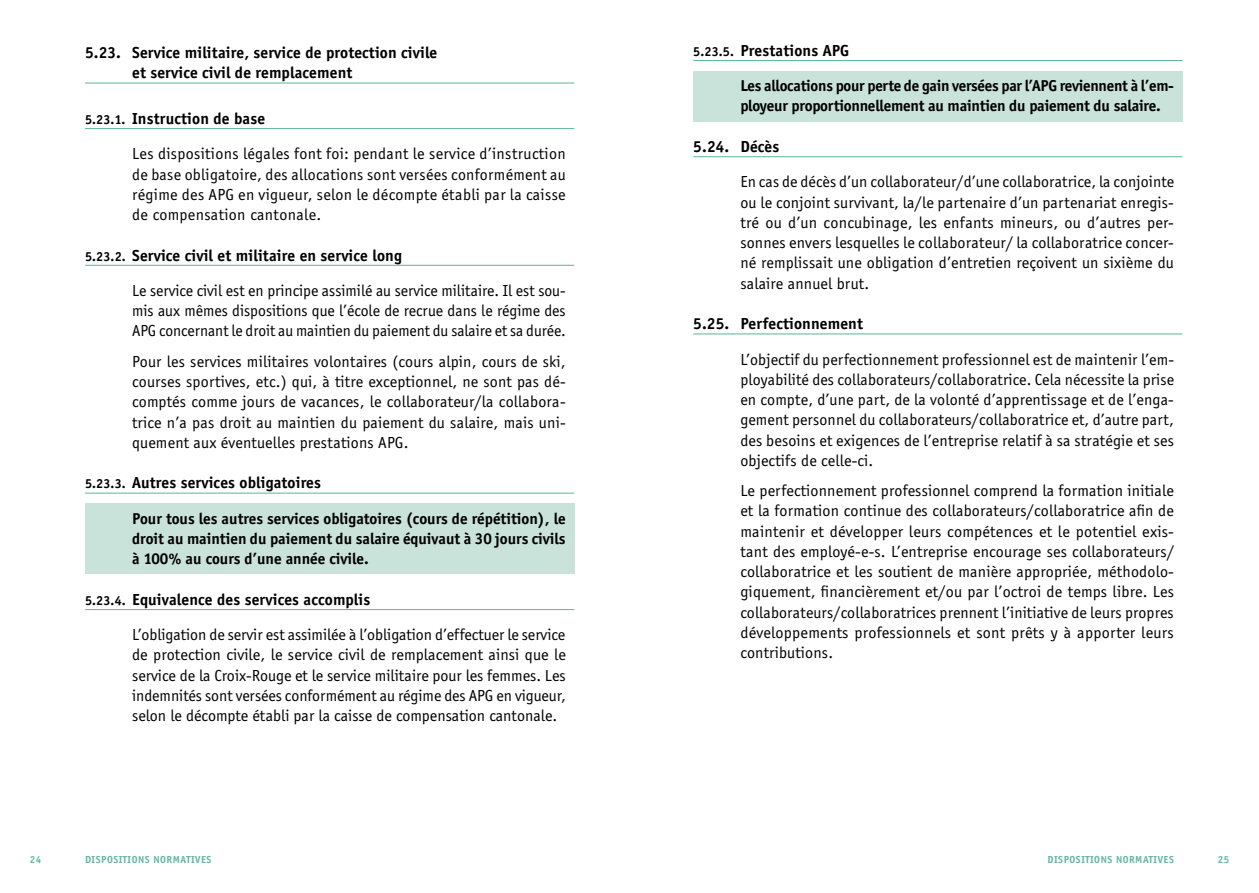
<style>
.page{position:relative;width:1259px;height:893px;background:#fff}
.page>*{position:absolute;margin:0;border:0;box-sizing:border-box;transform-origin:0 0}
.t1{font:16.5px/20.2px "Officina Sans";letter-spacing:.01em;color:#000;text-align:justify}
.t2{font:700 16.5px/20.2px "Officina Sans";letter-spacing:.01em;color:#000}
.t3{font:700 16.2px/20.2px "Officina Sans";letter-spacing:-.015em;color:#000;text-align:justify}
.t4{font:700 10.5px "Officina Sans";letter-spacing:.05em;color:#65b6a2}
.s1{font-weight:700;font-size:13.5px}
.s2{font-weight:700}
.s3{font-size:13.5px}
</style>
<div class="page">
<hr style="left:85px;top:82px;width:489px;height:2px;background:#65b6a2">
<hr style="left:85px;top:128px;width:489px;height:1px;background:#65b6a2">
<hr style="left:85px;top:265px;width:489px;height:1px;background:#65b6a2">
<hr style="left:85px;top:493px;width:489px;height:1px;background:#65b6a2">
<div style="left:85px;top:503px;width:489px;height:71px;background:#c9e2da"></div>
<hr style="left:85px;top:609px;width:489px;height:1px;background:#65b6a2">
<hr style="left:693px;top:60px;width:489px;height:1px;background:#65b6a2">
<div style="left:693px;top:71px;width:489px;height:51px;background:#c9e2da"></div>
<hr style="left:693px;top:156px;width:489px;height:1px;background:#65b6a2">
<hr style="left:693px;top:333px;width:489px;height:1px;background:#65b6a2">
<p class="t2" style="left:132px;top:42px;width:307px;text-indent:-47px">5.23. Service militaire, service de protection civile et service civil de remplacement</p>
<p class="t1" style="left:132px;top:101px;width:435px;line-height:35.4px;text-indent:-47px"><span class="s1">5.23.1.</span> <span class="s2">Instruction de base<br></span>Les dispositions légales font foi: pendant le service d’instruction</p>
<p class="t1" style="left:132px;top:164px;width:435px">de base obligatoire, des allocations sont versées conformément au régime des APG en vigueur, selon le décompte établi par la caisse de compensation cantonale.</p>
<p class="t1" style="left:132px;top:238px;width:435px;line-height:35.4px;text-indent:-47px"><span class="s1">5.23.2.</span> <span class="s2">Service civil et militaire en service long<br></span>Le service civil est en principe assimilé au service militaire. Il est sou-</p>
<p class="t1" style="left:132px;top:301px;width:435px">mis aux mêmes dispositions que l’école de recrue dans le régime des<br>APG concernant le droit au maintien du paiement du salaire et sa durée.</p>
<p class="t1" style="left:132px;top:351px;width:435px">Pour les services militaires volontaires (cours alpin, cours de ski, courses sportives, etc.) qui, à titre exceptionnel, ne sont pas dé&shy;comptés comme jours de vacances, le collaborateur/la collabora&shy;trice n’a pas droit au maintien du paiement du salaire, mais uni&shy;quement aux éventuelles prestations APG.</p>
<p class="t2" style="left:85px;top:473px;width:237px"><span class="s3">5.23.3.</span> Autres services obligatoires</p>
<p class="t3" style="left:132px;top:508px;width:435px">Pour tous les autres services obligatoires (cours de répétition), le droit au maintien du paiement du salaire équivaut à 30 jours civils à 100% au cours d’une année civile.</p>
<p class="t1" style="left:132px;top:582px;width:435px;line-height:35.4px;text-indent:-47px"><span class="s1">5.23.4.</span> <span class="s2">Equivalence des services accomplis<br></span>L’obligation de servir est assimilée à l’obligation d’effectuer le service</p>
<p class="t1" style="left:132px;top:645px;width:435px">de protection civile, le service civil de remplacement ainsi que le service de la Croix-Rouge et le service militaire pour les femmes. Les indemnités sont versées conformément au régime des APG en vigueur, selon le décompte établi par la caisse de compensation cantonale.</p>
<p class="t2" style="left:693px;top:40px;width:157px"><span class="s3">5.23.5.</span> Prestations APG</p>
<p class="t3" style="left:740px;top:76px;width:435px">Les allocations pour perte de gain versées par l’APG reviennent à l’em&shy;ployeur proportionnellement au maintien du paiement du salaire.</p>
<p class="t2" style="left:693px;top:136px;width:88px">5.24. Décès</p>
<p class="t1" style="left:740px;top:172px;width:435px">En cas de décès d’un collaborateur/d’une collaboratrice, la conjointe ou le conjoint survivant, la/le partenaire d’un partenariat enregis&shy;tré ou d’un concubinage, les enfants mineurs, ou d’autres per&shy;sonnes envers lesquelles le collaborateur/ la collaboratrice concer&shy;né remplissait une obligation d’entretien reçoivent un sixième du salaire annuel brut.</p>
<p class="t2" style="left:693px;top:313px;width:171px">5.25. Perfectionnement</p>
<p class="t1" style="left:740px;top:349px;width:435px">L’objectif du perfectionnement professionnel est de maintenir l’em&shy;ployabilité des collaborateurs/collaboratrice. Cela nécessite la prise en compte, d’une part, de la volonté d’apprentissage et de l’enga&shy;gement personnel du collaborateurs/collaboratrice et, d’autre part, des besoins et exigences de l’entreprise relatif à sa stratégie et ses objectifs de celle-ci.</p>
<p class="t1" style="left:740px;top:481px;width:435px">Le perfectionnement professionnel comprend la formation initiale et la formation continue des collaborateurs/collaboratrice afin de maintenir et développer leurs compétences et le potentiel exis&shy;tant des employé-e-s. L’entreprise encourage ses collaborateurs/ collaboratrice et les soutient de manière appropriée, méthodolo&shy;giquement, financièrement et/ou par l’octroi de temps libre. Les collaborateurs/collaboratrices prennent l’initiative de leurs propres développements professionnels et sont prêts y à apporter leurs contributions.</p>
<p class="t4" style="left:85px;top:853px;width:128px">DISPOSITIONS NORMATIVES</p>
<p class="t4" style="left:1047px;top:853px;width:128px">DISPOSITIONS NORMATIVES</p>
<p class="t4" style="left:30px;top:853px;width:13px">24</p>
<p class="t4" style="left:1217px;top:853px;width:13px">25</p>
</div>
